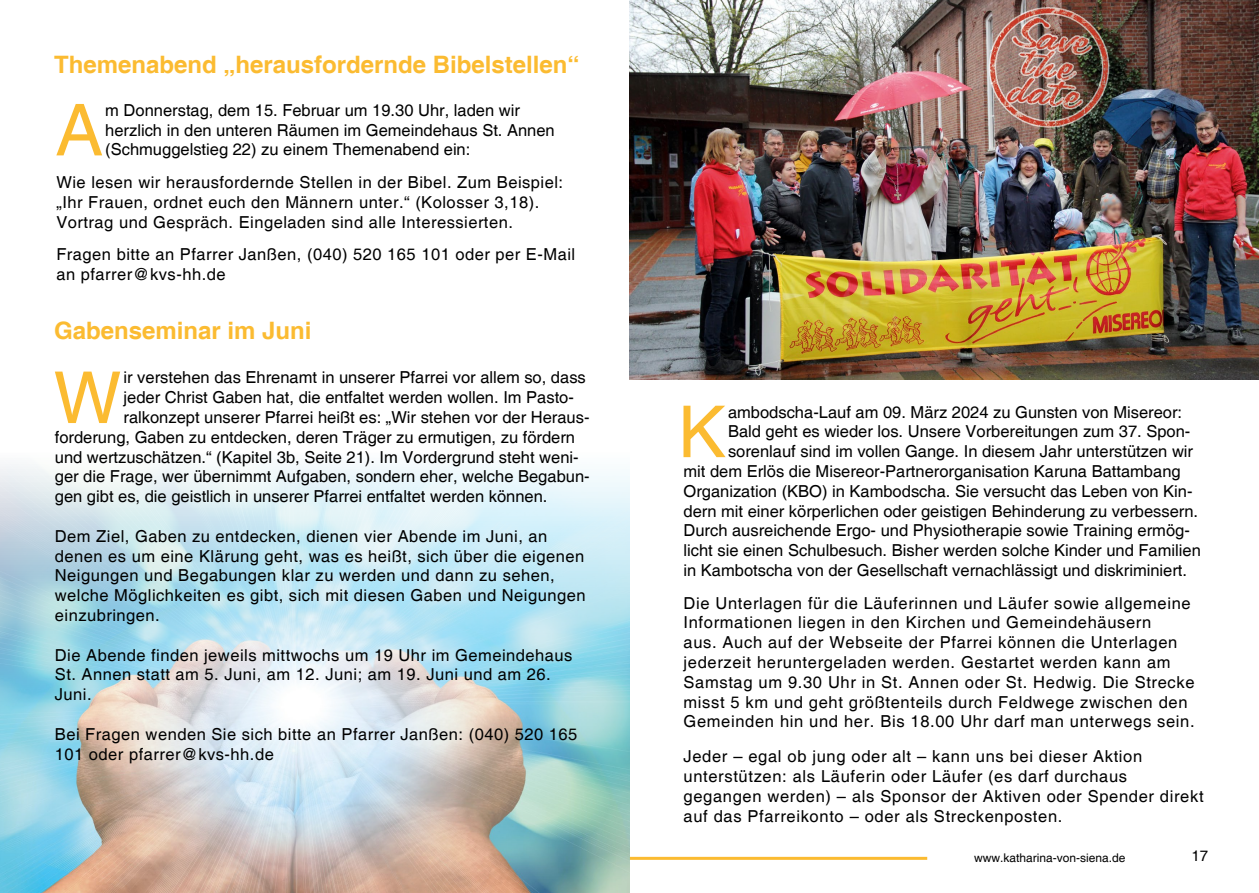
<style>
.page{position:relative;width:1259px;height:893px;background:#fff}
.page>*{position:absolute;margin:0;border:0;box-sizing:border-box;transform-origin:0 0}
.t1{font:71.7px "Helvetica";color:#fbbb31}
.t2{font:700 24px "Helvetica";color:#fbbb31}
.t3{font:16.5px/19.8px "Helvetica";letter-spacing:.03em;color:#000}
.t4{font:16.5px/19.8px "Helvetica";color:#000}
.t5{font:15px "Helvetica";color:#000}
.t6{font:12px "Helvetica";color:#000}
</style>
<div class="page">
<hr style="left:629px;top:857px;width:298px;height:3px;background:#fbbb31">
<img style="left:630px;top:0;width:629px;height:380px">
<img style="left:0;top:464px;width:629px;height:429px">
<h2 class="t2" style="left:54px;top:50px;width:527px">Themenabend „herausfordernde Bibelstellen“</h2>
<h1 class="t1" style="left:55px;top:89px;width:49px">A</h1>
<p class="t4" style="left:105px;top:101px;width:451px">m Donnerstag, dem 15. Februar um 19.30 Uhr, laden wir herzlich in den unteren Räumen im Gemeindehaus St. Annen (Schmuggelstieg 22) zu einem Themenabend ein:</p>
<p class="t3" style="left:56px;top:173px;width:508px">Wie lesen wir herausfordernde Stellen in der Bibel. Zum Beispiel: „Ihr Frauen, ordnet euch den Männern unter.“ (Kolosser 3,18).<br>Vortrag und Gespräch. Eingeladen sind alle Interessierten.</p>
<p class="t3" style="left:56px;top:245px;width:520px">Fragen bitte an Pfarrer Janßen, (040) 520 165 101 oder per E-Mail an pfarrer@kvs-hh.de</p>
<h2 class="t2" style="left:54px;top:316px;width:259px">Gabenseminar im Juni</h2>
<h1 class="t1" style="left:54px;top:356px;width:69px">W</h1>
<p class="t4" style="left:123px;top:368px;width:464px">ir verstehen das Ehrenamt in unserer Pfarrei vor allem so, dass</p>
<p class="t4" style="left:123px;top:388px;width:452px">jeder Christ Gaben hat, die entfaltet werden wollen. Im Pasto-</p>
<p class="t4" style="left:123px;top:408px;width:467px">ralkonzept unserer Pfarrei heißt es: „Wir stehen vor der Heraus-</p>
<p class="t4" style="left:55px;top:428px;width:522px">forderung, Gaben zu entdecken, deren Träger zu ermutigen, zu fördern</p>
<p class="t4" style="left:55px;top:448px;width:525px">und wertzuschätzen.“ (Kapitel 3b, Seite 21). Im Vordergrund steht weni-</p>
<p class="t4" style="left:55px;top:467px;width:536px">ger die Frage, wer übernimmt Aufgaben, sondern eher, welche Begabun-</p>
<p class="t4" style="left:55px;top:487px;width:494px">gen gibt es, die geistlich in unserer Pfarrei entfaltet werden können.</p>
<p class="t3" style="left:55px;top:527px;width:532px">Dem Ziel, Gaben zu entdecken, dienen vier Abende im Juni, an denen es um eine Klärung geht, was es heißt, sich über die eigenen Neigungen und Begabungen klar zu werden und dann zu sehen, welche Möglichkeiten es gibt, sich mit diesen Gaben und Neigungen einzubringen.</p>
<p class="t3" style="left:55px;top:646px;width:519px">Die Abende finden jeweils mittwochs um 19 Uhr im Gemeindehaus<br>St. Annen statt am 5. Juni, am 12. Juni; am 19. Juni und am 26.<br>Juni.</p>
<p class="t3" style="left:55px;top:725px;width:524px">Bei Fragen wenden Sie sich bitte an Pfarrer Janßen: (040) 520 165<br>101 oder pfarrer@kvs-hh.de</p>
<h1 class="t1" style="left:678px;top:390px;width:49px">K</h1>
<p class="t4" style="left:728px;top:402px;width:455px">ambodscha-Lauf am 09. März 2024 zu Gunsten von Misereor:</p>
<p class="t4" style="left:728px;top:422px;width:464px">Bald geht es wieder los. Unsere Vorbereitungen zum 37. Spon-</p>
<p class="t4" style="left:728px;top:442px;width:466px">sorenlauf sind im vollen Gange. In diesem Jahr unterstützen wir</p>
<p class="t4" style="left:683px;top:462px;width:499px">mit dem Erlös die Misereor-Partnerorganisation Karuna Battambang</p>
<p class="t4" style="left:683px;top:482px;width:511px">Organization (KBO) in Kambodscha. Sie versucht das Leben von Kin-</p>
<p class="t4" style="left:683px;top:501px;width:516px">dern mit einer körperlichen oder geistigen Behinderung zu verbessern.</p>
<p class="t4" style="left:683px;top:521px;width:508px">Durch ausreichende Ergo- und Physiotherapie sowie Training ermög-</p>
<p class="t4" style="left:683px;top:541px;width:519px">licht sie einen Schulbesuch. Bisher werden solche Kinder und Familien</p>
<p class="t4" style="left:683px;top:561px;width:505px">in Kambotscha von der Gesellschaft vernachlässigt und diskriminiert.</p>
<p class="t3" style="left:683px;top:593px;width:512px">Die Unterlagen für die Läuferinnen und Läufer sowie allgemeine Informationen liegen in den Kirchen und Gemeindehäusern<br>aus. Auch auf der Webseite der Pfarrei können die Unterlagen jederzeit heruntergeladen werden. Gestartet werden kann am Samstag um 9.30 Uhr in St. Annen oder St. Hedwig. Die Strecke misst 5 km und geht größtenteils durch Feldwege zwischen den Gemeinden hin und her. Bis 18.00 Uhr darf man unterwegs sein.</p>
<p class="t3" style="left:683px;top:747px;width:521px">Jeder – egal ob jung oder alt – kann uns bei dieser Aktion unterstützen: als Läuferin oder Läufer (es darf durchaus gegangen werden) – als Sponsor der Aktiven oder Spender direkt auf das Pfarreikonto – oder als Streckenposten.</p>
<p class="t6" style="left:974px;top:851px;width:153px">www.katharina-von-siena.de</p>
<p class="t5" style="left:1191px;top:847px;width:18px">17</p>
</div>
